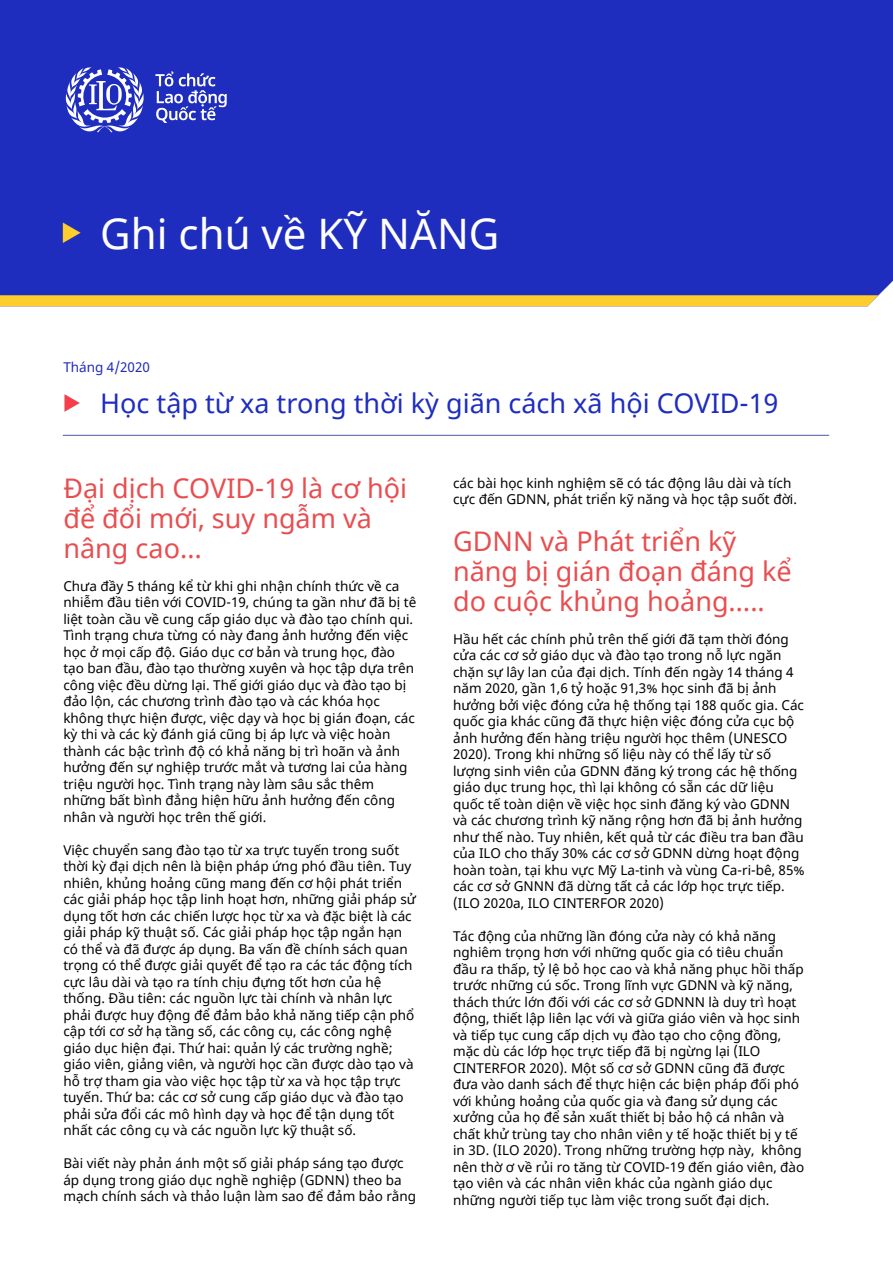
<style>
.page{position:relative;width:893px;height:1263px;background:#fff}
.page>*{position:absolute;margin:0;border:0;box-sizing:border-box;transform-origin:0 0}
.t1{font:42px "Noto Sans";color:#fff}
.t2{font:27px/30px "Noto Sans";color:#e84e50}
.t3{font:27px "Noto Sans";color:#1e2dbe}
.t4{font:13.5px/16.5px "Noto Sans";color:#000}
.t5{font:13.5px "Noto Sans";color:#1e2aba}
</style>
<div class="page">
<img style="left:0;top:0;width:893px;height:436px">
<svg style="left:155px;top:72px;width:72px;height:51px;background:#5661ce"></svg>
<svg style="left:64px;top:67px;width:81px;height:65px"></svg>
<h1 class="t1" style="left:100px;top:205px;width:401px">Ghi chú về KỸ NĂNG</h1>
<p class="t5" style="left:63px;top:357px;width:88px">Tháng 4/2020</p>
<h2 class="t3" style="left:100px;top:384px;width:680px">Học tập từ xa trong thời kỳ giãn cách xã hội COVID-19</h2>
<h2 class="t2" style="left:63px;top:474px;width:345px">Đại dịch COVID-19 là cơ hội để đổi mới, suy ngẫm và nâng cao…</h2>
<p class="t4" style="left:63px;top:578px;width:354px">Chưa đầy 5 tháng kể từ khi ghi nhận chính thức về ca nhiễm đầu tiên với COVID-19, chúng ta gần như đã bị tê liệt toàn cầu về cung cấp giáo dục và đào tạo chính qui.<br>Tình trạng chưa từng có này đang ảnh hưởng đến việc học ở mọi cấp độ. Giáo dục cơ bản và trung học, đào tạo ban đầu, đào tạo thường xuyên và học tập dựa trên công việc đều dừng lại. Thế giới giáo dục và đào tạo bị đảo lộn, các chương trình đào tạo và các khóa học không thực hiện được, việc dạy và học bị gián đoạn, các kỳ thi và các kỳ đánh giá cũng bị áp lực và việc hoàn thành các bậc trình độ có khả năng bị trì hoãn và ảnh hưởng đến sự nghiệp trước mắt và tương lai của hàng triệu người học. Tình trạng này làm sâu sắc thêm những bất bình đẳng hiện hữu ảnh hưởng đến công nhân và người học trên thế giới.</p>
<p class="t4" style="left:63px;top:842px;width:354px">Việc chuyển sang đào tạo từ xa trực tuyến trong suốt thời kỳ đại dịch nên là biện pháp ứng phó đầu tiên. Tuy nhiên, khủng hoảng cũng mang đến cơ hội phát triển các giải pháp học tập linh hoạt hơn, những giải pháp sử dụng tốt hơn các chiến lược học từ xa và đặc biệt là các giải pháp kỹ thuật số. Các giải pháp học tập ngắn hạn có thể và đã được áp dụng. Ba vấn đề chính sách quan trọng có thể được giải quyết để tạo ra các tác động tích cực lâu dài và tạo ra tính chịu đựng tốt hơn của hệ thống. Đầu tiên: các nguồn lực tài chính và nhân lực phải được huy động để đảm bảo khả năng tiếp cận phổ cập tới cơ sở hạ tầng số, các công cụ, các công nghệ giáo dục hiện đại. Thứ hai: quản lý các trường nghề; giáo viên, giảng viên, và người học cần được dào tạo và hỗ trợ tham gia vào việc học tập từ xa và học tập trực tuyến. Thứ ba: các cơ sở cung cấp giáo dục và đào tạo phải sửa đổi các mô hình dạy và học để tận dụng tốt nhất các công cụ và các nguồn lực kỹ thuật số.</p>
<p class="t4" style="left:63px;top:1156px;width:354px">Bài viết này phản ánh một số giải pháp sáng tạo được áp dụng trong giáo dục nghề nghiệp (GDNN) theo ba mạch chính sách và thảo luận làm sao để đảm bảo rằng</p>
<p class="t4" style="left:453px;top:475px;width:345px">các bài học kinh nghiệm sẽ có tác động lâu dài và tích cực đến GDNN, phát triển kỹ năng và học tập suốt đời.</p>
<h2 class="t2" style="left:453px;top:527px;width:340px">GDNN và Phát triển kỹ năng bị gián đoạn đáng kể do cuộc khủng hoảng…..</h2>
<p class="t4" style="left:453px;top:631px;width:353px">Hầu hết các chính phủ trên thế giới đã tạm thời đóng cửa các cơ sở giáo dục và đào tạo trong nỗ lực ngăn chặn sự lây lan của đại dịch. Tính đến ngày 14 tháng 4 năm 2020, gần 1,6 tỷ hoặc 91,3% học sinh đã bị ảnh hưởng bởi việc đóng cửa hệ thống tại 188 quốc gia. Các quốc gia khác cũng đã thực hiện việc đóng cửa cục bộ ảnh hưởng đến hàng triệu người học thêm (UNESCO 2020). Trong khi những số liệu này có thể lấy từ số lượng sinh viên của GDNN đăng ký trong các hệ thống giáo dục trung học, thì lại không có sẵn các dữ liệu quốc tế toàn diện về việc học sinh đăng ký vào GDNN và các chương trình kỹ năng rộng hơn đã bị ảnh hưởng như thế nào. Tuy nhiên, kết quả từ các điều tra ban đầu của ILO cho thấy 30% các cơ sở GDNN dừng hoạt động hoàn toàn, tại khu vực Mỹ La-tinh và vùng Ca-ri-bê, 85% các cơ sở GNNN đã dừng tất cả các lớp học trực tiếp. (ILO 2020a, ILO CINTERFOR 2020)</p>
<p class="t4" style="left:453px;top:928px;width:353px">Tác động của những lần đóng cửa này có khả năng nghiêm trọng hơn với những quốc gia có tiêu chuẩn đầu ra thấp, tỷ lệ bỏ học cao và khả năng phục hồi thấp trước những cú sốc. Trong lĩnh vực GDNN và kỹ năng, thách thức lớn đối với các cơ sở GDNNN là duy trì hoạt động, thiết lập liên lạc với và giữa giáo viên và học sinh và tiếp tục cung cấp dịch vụ đào tạo cho cộng đồng, mặc dù các lớp học trực tiếp đã bị ngừng lại (ILO CINTERFOR 2020). Một số cơ sở GDNN cũng đã được đưa vào danh sách để thực hiện các biện pháp đối phó với khủng hoảng của quốc gia và đang sử dụng các xưởng của họ để sản xuất thiết bị bảo hộ cá nhân và chất khử trùng tay cho nhân viên y tế hoặc thiết bị y tế in 3D. (ILO 2020). Trong những trường hợp này, không nên thờ ơ về rủi ro tăng từ COVID-19 đến giáo viên, đào tạo viên và các nhân viên khác của ngành giáo dục những người tiếp tục làm việc trong suốt đại dịch.</p>
</div>
